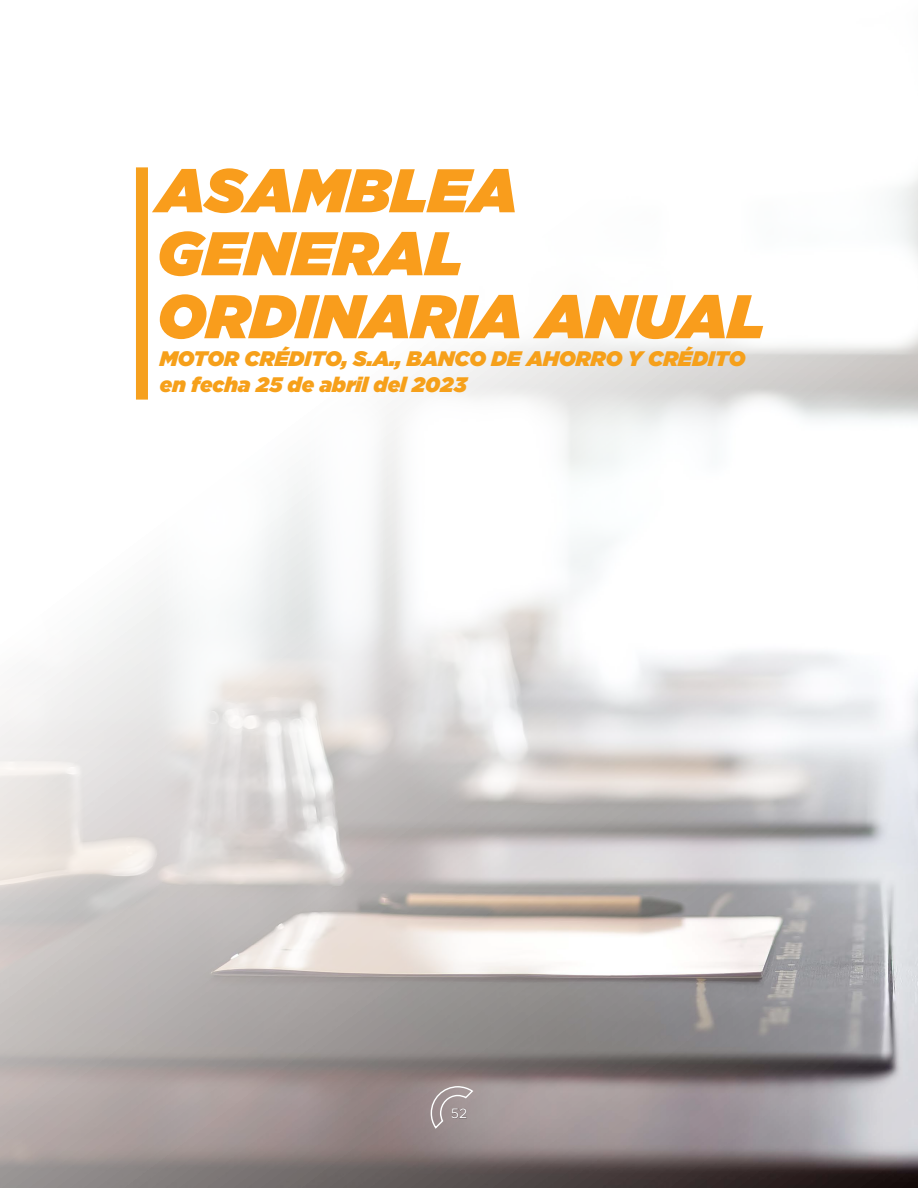
<style>
.page{position:relative;width:918px;height:1188px;background:#fff}
.page>*{position:absolute;margin:0;border:0;box-sizing:border-box;transform-origin:0 0}
.t1{font:italic 900 61.5px/63px "Gotham";color:#f99d1c}
.t2{font:italic 900 21px/25.2px "Gotham";color:#f6a01a}
.t3{font:13.5px "Gotham";color:#fff}
</style>
<div class="page">
<img style="left:0;top:178px;width:918px;height:1010px">
<div style="left:136px;top:167px;width:12px;height:233px;background:#f6a01e"></div>
<svg style="left:430px;top:1085px;width:45px;height:45px;background:#a79b9c"></svg>
<h1 class="t1" style="left:157px;top:157px;width:610px">ASAMBLEA<br>GENERAL<br>ORDINARIA ANUAL</h1>
<p class="t2" style="left:160px;top:346px;width:587px">MOTOR CRÉDITO, S.A., BANCO DE AHORRO Y CRÉDITO en fecha 25 de abril del 2023</p>
<p class="t3" style="left:451px;top:1106px;width:18px">52</p>
</div>
